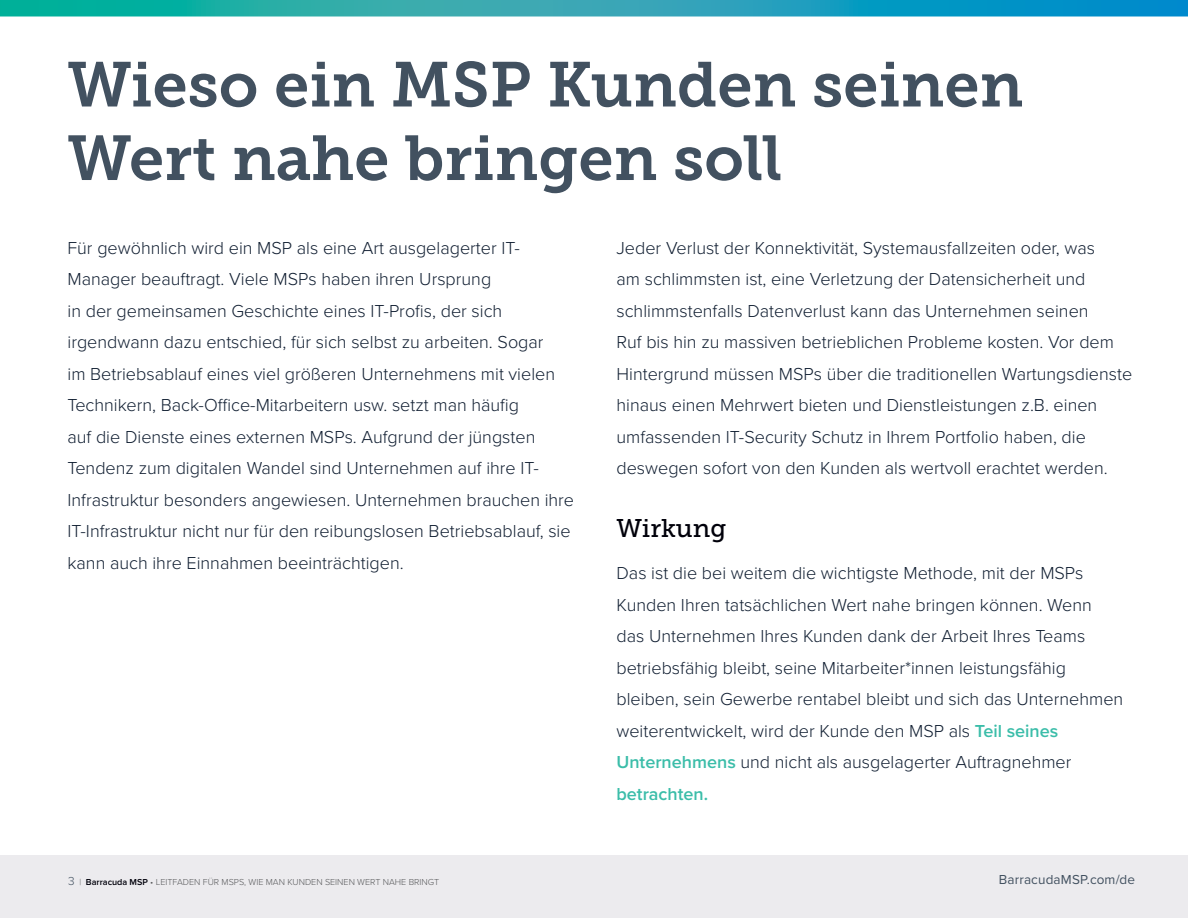
<style>
.page{position:relative;width:1188px;height:918px;background:#fff}
.page>*{position:absolute;margin:0;border:0;box-sizing:border-box;transform-origin:0 0}
.t1{font:63px/73.5px "Museo Slab 700";color:#425160}
.t2{font:25.5px "Museo Slab 500";color:#00000a}
.t3{font:300 18px/31.5px "Proxima Nova";color:#111f32}
.t4{font:13.5px "Proxima Nova";letter-spacing:.015em;color:#425160}
.t5{font:300 9px "Proxima Nova";color:#58595b}
.s1{font-weight:600;color:#3bbda9}
.s2{font-size:12px;color:#425160}
.s3{font-weight:600;color:#00000a}
</style>
<div class="page">
<div style="left:0;top:855px;width:1188px;height:63px;background:#ecebee"></div>
<svg style="left:0;top:0;width:1188px;height:16px;background:#1aa3b4"></svg>
<h1 class="t1" style="left:68px;top:48px;width:957px">Wieso ein MSP Kunden seinen<br>Wert nahe bringen soll</h1>
<p class="t3" style="left:68px;top:231px;width:508px">Für gewöhnlich wird ein MSP als eine Art ausgelagerter IT-Manager beauftragt. Viele MSPs haben ihren U rsprung<br>in der gemeinsamen Geschichte eines IT-Profis, der sich irgendwann dazu entschied, für sich selbst zu arbeiten. Sogar<br>im Betriebsablauf eines viel größeren U nternehmens mit vielen Technikern, Back-Office-Mitarbeitern usw. setzt man häufig<br>auf die Dienste eines externen MSPs. Aufgrund der jüngsten Tendenz zum digitalen Wandel sind U nternehmen auf ihre IT-<br>I nfrastruktur besonders angewiesen. U nternehmen brauchen ihre IT-I nfrastruktur nicht nur für den reibungslosen Betriebsablauf, sie kann auch ihre Einnahmen beeinträchtigen.</p>
<p class="t3" style="left:616px;top:231px;width:517px">Jeder Verlust der Konnektivität, Systemausfallzeiten oder, was<br>am schlimmsten ist, eine Verletzung der Datensicherheit und schlimmstenfalls Datenverlust kann das U nternehmen seinen<br>Ruf bis hin zu massiven betrieblichen Probleme kosten. Vor dem Hintergrund müssen MSPs über die traditionellen Wartungsdienste hinaus einen Mehrwert bieten und Dienstleistungen z.B. einen umfassenden IT-Security Schutz in I hrem Portfolio haben, die deswegen sofort von den Kunden als wertvoll erachtet werden.</p>
<h2 class="t2" style="left:616px;top:514px;width:111px">Wirkung</h2>
<p class="t3" style="left:616px;top:556px;width:508px">Das ist die bei weitem die wichtigste Methode, mit der MSPs Kunden I hren tatsächlichen Wert nahe bringen können. Wenn das U nternehmen I hres Kunden dank der Arbeit I hres Teams betriebsfähig bleibt, seine Mitarbeiter*innen leistungsfähig bleiben, sein Gewerbe rentabel bleibt und sich das Unternehmen weiterentwickelt, wird der Kunde den MSP als <span class="s1">Teil seines Unternehmens</span> und nicht als ausgelagerter Auftragnehmer <span class="s1">betrachten.</span></p>
<p class="t5" style="left:68px;top:875px;width:373px"><span class="s2">3</span> | <span class="s3">Barracuda MSP</span> • Leitfaden für MSPs, wie man Kunden seinen Wert nahe bringt</p>
<p class="t4" style="left:999px;top:869px;width:138px">BarracudaMSP.com/de</p>
</div>
